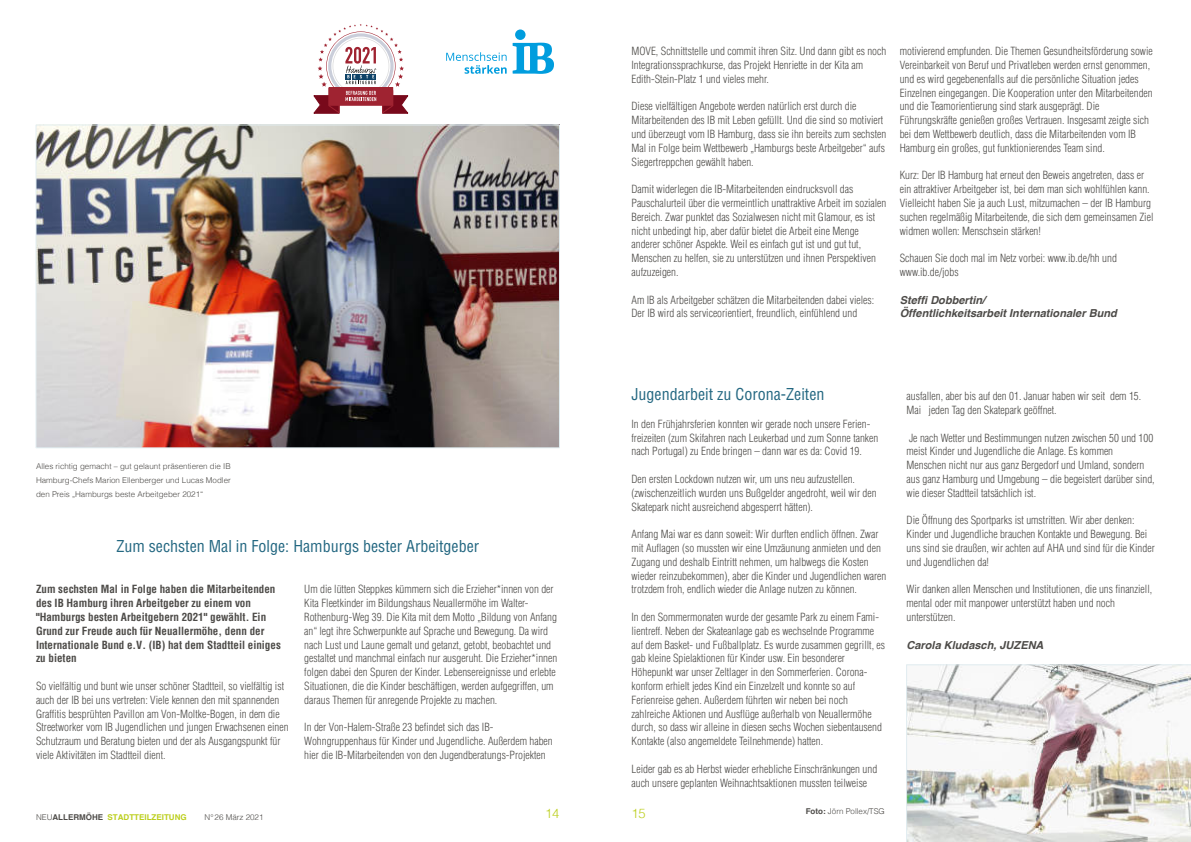
<style>
.page{position:relative;width:1191px;height:842px;background:#fff}
.page>*{position:absolute;margin:0;border:0;box-sizing:border-box;transform-origin:0 0}
.t1{font:condensed 16px "Helvetica LT Std";color:#236781}
.t2{font:300 13px "Helvetica";color:#bccf1e}
.t3{font:300 condensed 11px/13.8px "Helvetica LT Std";color:#4d4b48}
.t4{font:700 condensed 11px/13.8px "Helvetica";color:#4d4b48}
.t5{font:italic 700 11px/13.8px "Helvetica";color:#4d4b48}
.t6{font:300 8px/13.8px "Helvetica";color:#4d4b48;text-align:justify}
.t7{font:700 8px "Helvetica";color:#bccf1e}
.s1{font-weight:300;color:#4d4b48}
.s2{color:#4d4b48}
.s3{font-weight:700}
</style>
<div class="page">
<img style="left:38px;top:127px;width:520px;height:319px">
<svg style="left:313px;top:24px;width:96px;height:90px"></svg>
<svg style="left:512px;top:29px;width:42px;height:45px"></svg>
<svg style="left:446px;top:52px;width:60px;height:22px"></svg>
<svg style="left:906px;top:664px;width:285px;height:178px"></svg>
<p class="t3" style="left:631px;top:46px;width:256px">MOVE, Schnittstelle und commit ihren Sitz. Und dann gibt es noch<br>Integrationssprachkurse, das Projekt Henriette in der Kita am<br>Edith-Stein-Platz 1 und vieles mehr.</p>
<p class="t3" style="left:631px;top:101px;width:256px">Diese vielfältigen Angebote werden natürlich erst durch die Mitarbeitenden des IB mit Leben gefüllt. Und die sind so motiviert und überzeugt vom IB Hamburg, dass sie ihn bereits zum sechsten Mal in Folge beim Wettbewerb „Hamburgs beste Arbeitgeber“ aufs Siegertreppchen gewählt haben.</p>
<p class="t3" style="left:631px;top:184px;width:256px">Damit widerlegen die IB-Mitarbeitenden eindrucksvoll das Pauschalurteil über die vermeintlich unattraktive Arbeit im sozialen Bereich. Zwar punktet das Sozialwesen nicht mit Glamour, es ist nicht unbedingt hip, aber dafür bietet die Arbeit eine Menge anderer schöner Aspekte. Weil es einfach gut ist und gut tut, Menschen zu helfen, sie zu unterstützen und ihnen Perspektiven aufzuzeigen.</p>
<p class="t3" style="left:631px;top:294px;width:244px">Am IB als Arbeitgeber schätzen die Mitarbeitenden dabei vieles:<br>Der IB wird als serviceorientiert, freundlich, einfühlend und</p>
<p class="t3" style="left:899px;top:46px;width:254px">motivierend empfunden. Die Themen Gesundheitsförderung sowie Vereinbarkeit von Beruf und Privatleben werden ernst genommen, und es wird gegebenenfalls auf die persönliche Situation jedes Einzelnen eingegangen. Die Kooperation unter den Mitarbeitenden und die Teamorientierung sind stark ausgeprägt. Die Führungskräfte genießen großes Vertrauen. Insgesamt zeigte sich bei dem Wettbewerb deutlich, dass die Mitarbeitenden vom IB Hamburg ein großes, gut funktionierendes Team sind.</p>
<p class="t3" style="left:899px;top:170px;width:255px">Kurz: Der IB Hamburg hat erneut den Beweis angetreten, dass er ein attraktiver Arbeitgeber ist, bei dem man sich wohlfühlen kann.<br>Vielleicht haben Sie ja auch Lust, mitzumachen – der IB Hamburg suchen regelmäßig Mitarbeitende, die sich dem gemeinsamen Ziel widmen wollen: Menschsein stärken!</p>
<p class="t3" style="left:899px;top:253px;width:219px">Schauen Sie doch mal im Netz vorbei: www.ib.de/hh und www.ib.de/jobs</p>
<p class="t5" style="left:899px;top:294px;width:218px">Steffi Dobbertin/<br>Öffentlichkeitsarbeit Internationaler Bund</p>
<p class="t6" style="left:36px;top:461px;width:196px">Alles richtig gemacht – gut gelaunt präsentieren die IB Hamburg-Chefs Marion Ellenberger und Lucas Modler den Preis „Hamburgs beste Arbeitgeber 2021“</p>
<h1 class="t1" style="left:116px;top:541px;width:364px">Zum sechsten Mal in Folge: Hamburgs bester Arbeitgeber</h1>
<p class="t4" style="left:36px;top:583px;width:246px">Zum sechsten Mal in Folge haben die Mitarbeitenden des IB Hamburg ihren Arbeitgeber zu einem von "Hamburgs besten Arbeitgebern 2021" gewählt. Ein Grund zur Freude auch für Neuallermöhe, denn der Internationale Bund e.V. (IB) hat dem Stadtteil einiges zu bieten</p>
<p class="t3" style="left:36px;top:681px;width:254px">So vielfältig und bunt wie unser schöner Stadtteil, so vielfältig ist auch der IB bei uns vertreten: Viele kennen den mit spannenden Graffitis besprühten Pavillon am Von-Moltke-Bogen, in dem die Streetworker vom IB Jugendlichen und jungen Erwachsenen einen Schutzraum und Beratung bieten und der als Ausgangspunkt für viele Aktivitäten im Stadtteil dient.</p>
<p class="t3" style="left:304px;top:584px;width:254px">Um die lütten Steppkes kümmern sich die Erzieher*innen von der Kita Fleetkinder im Bildungshaus Neuallermöhe im Walter-Rothenburg-Weg 39. Die Kita mit dem Motto „Bildung von Anfang an“ legt ihre Schwerpunkte auf Sprache und Bewegung. Da wird nach Lust und Laune gemalt und getanzt, getobt, beobachtet und gestaltet und manchmal einfach nur ausgeruht. Die Erzieher*innen folgen dabei den Spuren der Kinder. Lebensereignisse und erlebte Situationen, die die Kinder beschäftigen, werden aufgegriffen, um daraus Themen für anregende Projekte zu machen.</p>
<p class="t3" style="left:304px;top:722px;width:250px">In der Von-Halem-Straße 23 befindet sich das IB-<br>Wohngruppenhaus für Kinder und Jugendliche. Außerdem haben hier die IB-Mitarbeitenden von den Jugendberatungs-Projekten</p>
<h1 class="t1" style="left:631px;top:389px;width:194px">Jugendarbeit zu Corona-Zeiten</h1>
<p class="t3" style="left:631px;top:419px;width:248px">In den Frühjahrsferien konnten wir gerade noch unsere Ferien&shy;freizeiten (zum Skifahren nach Leukerbad und zum Sonne tanken nach Portugal) zu Ende bringen – dann war es da: Covid 19.</p>
<p class="t3" style="left:631px;top:474px;width:247px">Den ersten Lockdown nutzen wir, um uns neu aufzustellen. (zwischenzeitlich wurden uns Bußgelder angedroht, weil wir den<br>Skatepark nicht ausreichend abgesperrt hätten).</p>
<p class="t3" style="left:631px;top:529px;width:256px">Anfang Mai war es dann soweit: Wir durften endlich öffnen. Zwar mit Auflagen (so mussten wir eine Umzäunung anmieten und den Zugang und deshalb Eintritt nehmen, um halbwegs die Kosten wieder reinzubekommen), aber die Kinder und Jugendlichen waren trotzdem froh, endlich wieder die Anlage nutzen zu können.</p>
<p class="t3" style="left:631px;top:612px;width:255px">In den Sommermonaten wurde der gesamte Park zu einem Fami&shy;lientreff. Neben der Skateanlage gab es wechselnde Programme auf dem Basket- und Fußballplatz. Es wurde zusammen gegrillt, es gab kleine Spielaktionen für Kinder usw. Ein besonderer Höhepunkt war unser Zeltlager in den Sommerferien. Corona&shy;konform erhielt jedes Kind ein Einzelzelt und konnte so auf Ferienreise gehen. Außerdem führten wir neben bei noch zahlreiche Aktionen und Ausflüge außerhalb von Neuallermöhe durch, so dass wir alleine in diesen sechs Wochen siebentausend Kontakte (also angemeldete Teilnehmende) hatten.</p>
<p class="t3" style="left:631px;top:764px;width:247px">Leider gab es ab Herbst wieder erhebliche Einschränkungen und auch unsere geplanten Weihnachtsaktionen mussten teilweise</p>
<p class="t7" style="left:36px;top:814px;width:152px"><span class="s1">NEU</span><span class="s2">ALLERMÖHE</span> STADTTEILZEITUNG</p>
<p class="t6" style="left:205px;top:811px;width:60px">N°26 März 2021</p>
<p class="t2" style="left:545px;top:809px;width:16px">14</p>
<p class="t2" style="left:631px;top:809px;width:16px">15</p>
<p class="t6" style="left:805px;top:806px;width:81px"><span class="s3">Foto:</span> Jörn Pollex/TSG</p>
<p class="t3" style="left:906px;top:391px;width:236px">ausfallen, aber bis auf den 01. Januar haben wir seit dem 15.<br>Mai jeden Tag den Skatepark geöffnet.</p>
<p class="t3" style="left:906px;top:432px;width:250px">Je nach Wetter und Bestimmungen nutzen zwischen 50 und 100 meist Kinder und Jugendliche die Anlage. Es kommen Menschen nicht nur aus ganz Bergedorf und Umland, sondern aus ganz Hamburg und Umgebung – die begeistert darüber sind, wie dieser Stadtteil tatsächlich ist.</p>
<p class="t3" style="left:906px;top:515px;width:250px">Die Öffnung des Sportparks ist umstritten. Wir aber denken:<br>Kinder und Jugendliche brauchen Kontakte und Bewegung. Bei uns sind sie draußen, wir achten auf AHA und sind für die Kinder und Jugendlichen da!</p>
<p class="t3" style="left:906px;top:584px;width:247px">Wir danken allen Menschen und Institutionen, die uns finanziell, mental oder mit manpower unterstützt haben und noch unterstützen.</p>
<p class="t5" style="left:906px;top:639px;width:138px">Carola Kludasch, JUZENA</p>
</div>
